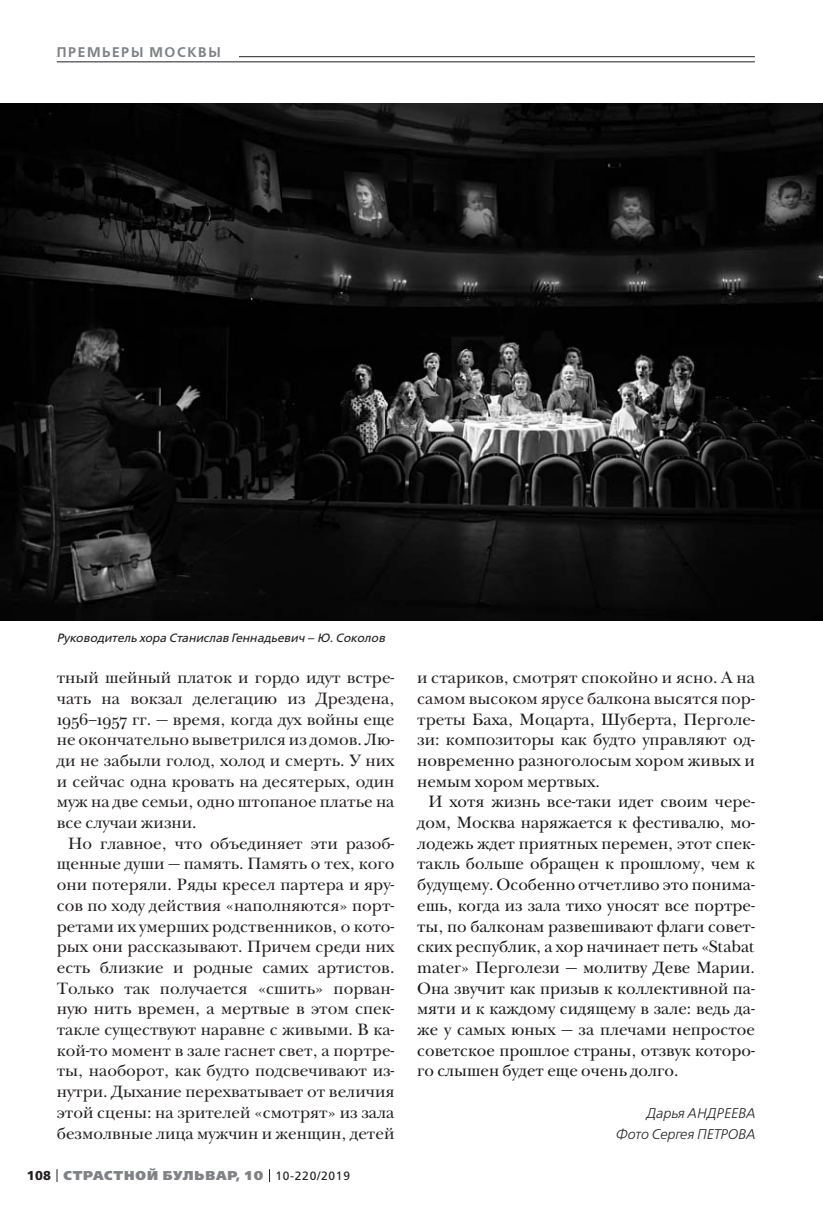
<style>
.page{position:relative;width:823px;height:1219px;background:#fff}
.page>*{position:absolute;margin:0;border:0;box-sizing:border-box;transform-origin:0 0}
.t1{font:17px/20.6px "New Baskerville ITC";color:#231f20;text-align:justify}
.t2{font:17px/20.6px "New Baskerville ITC";color:#1a1a1a;text-align:justify}
.t3{font:italic 300 14px/20.8px "Free Set";color:#231f20;text-align:right}
.t4{font:600 14px "Free Set";letter-spacing:.11em;color:#808285}
.t5{font:800 12.8px "Free Set";letter-spacing:.07em;color:#808285}
.t6{font:italic 12px "Free Set";color:#231f20}
.s1{font-weight:700;color:#231f20}
.s2{font-weight:400;font-size:12px;color:#231f20}
.s3{color:#231f20}
</style>
<div class="page">
<svg style="left:57px;top:1169px;width:1px;height:13px"></svg>
<svg style="left:269px;top:1169px;width:1px;height:13px"></svg>
<hr style="left:57px;top:56px;width:697px;height:1px;background:#231f20">
<div style="left:57px;top:41px;width:181px;height:21px;background:#fff"></div>
<hr style="left:57px;top:62px;width:697px;height:1px;background:#231f20">
<img style="left:0;top:103px;width:822px;height:518px">
<p class="t4" style="left:57px;top:45px;width:165px">ПРЕМЬЕРЫ МОСКВЫ</p>
<p class="t6" style="left:57px;top:632px;width:330px">Руководитель хора Станислав Геннадьевич – Ю. Соколов</p>
<p class="t1" style="left:57px;top:669px;width:339px">тный шейный платок и гордо идут встре&shy;чать на вокзал делегацию из Дрездена, 1956–1957 гг. — время, когда дух войны еще не окончательно выветрился из домов. Лю&shy;ди не забыли голод, холод и смерть. У них и сейчас одна кровать на десятерых, один муж на две семьи, одно штопаное платье на все случаи жизни.</p>
<p class="t1" style="left:57px;top:834px;width:339px;text-indent:11px">Но главное, что объединяет эти разоб&shy;щенные души — память. Память о тех, кого они потеряли. Ряды кресел партера и яру&shy;сов по ходу действия «наполняются» порт&shy;ретами их умерших родственников, о кото&shy;рых они рассказывают. Причем среди них есть близкие и родные самих артистов.<br>Только так получается «сшить» порван&shy;ную нить времен, а мертвые в этом спек&shy;такле существуют наравне с живыми. В ка&shy;кой-то момент в зале гаснет свет, а портре&shy;ты, наоборот, как будто подсвечивают из&shy;нутри. Дыхание перехватывает от величия этой сцены: на зрителей «смотрят» из зала безмолвные лица мужчин и женщин, детей</p>
<p class="t5" style="left:27px;top:1169px;width:324px"><span class="s1">108</span> СТРАСТНОЙ БУЛЬВАР, 10 <span class="s2">10-220/2019</span></p>
<p class="t2" style="left:417px;top:669px;width:339px"><span class="s3">и стариков, смотрят спокойно и ясно. А на самом высоком ярусе балкона высятся пор&shy;треты</span> Баха, Моцарта, Шуберта, Перголе&shy;зи: композиторы как будто управляют од&shy;новременно разноголосым хором живых и немым хором мертвых.</p>
<p class="t2" style="left:417px;top:793px;width:339px;text-indent:11px">И хотя жизнь все-таки идет своим чере&shy;дом, Москва наряжается к фестивалю, мо&shy;лодежь ждет приятных перемен, этот спек&shy;такль больше обращен к прошлому, чем к будущему. Особенно отчетливо это понима&shy;ешь, когда из зала тихо уносят все портре&shy;ты, по балконам развешивают флаги совет&shy;ских республик, а хор начинает петь «Stabat mater» Перголези — молитву Деве Марии.<br>Она звучит как призыв к коллективной па&shy;мяти и к каждому сидящему в зале: ведь да&shy;же у самых юных — за плечами непростое советское прошлое страны, отзвук которо&shy;го слышен будет еще очень долго.</p>
<p class="t3" style="left:614px;top:1103px;width:141px">Дарья АНДРЕЕВА<br>Фото Сергея ПЕТРОВА</p>
</div>
